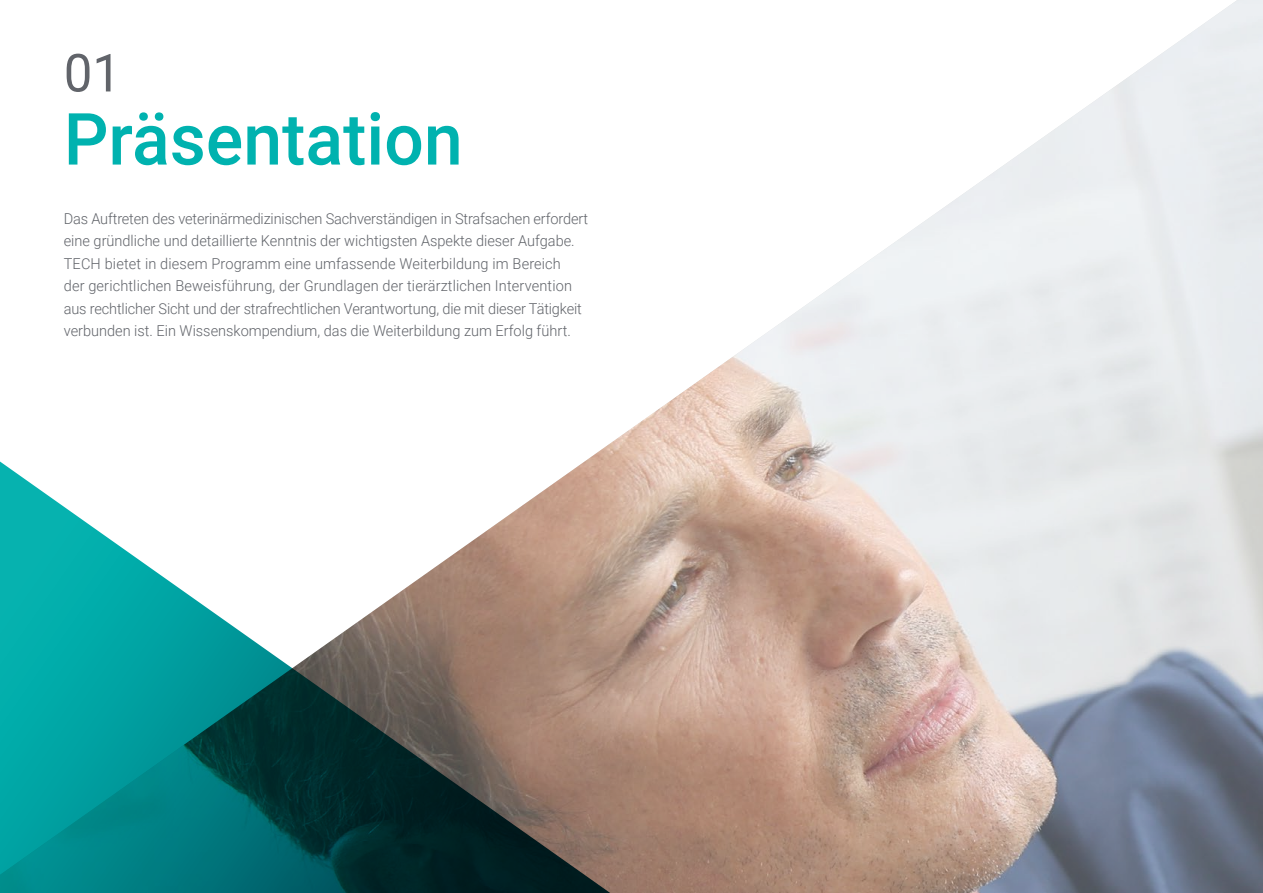
<style>
.page{position:relative;width:1263px;height:893px;background:#fff}
.page>*{position:absolute;margin:0;border:0;box-sizing:border-box;transform-origin:0 0}
.t1{font:500 72px "Roboto";color:#00b2af}
.t2{font:52.5px "Roboto";color:#61646a}
.t3{font:300 15px/22.5px "Roboto";color:#61646a}
</style>
<div class="page">
<img style="left:607px;top:0;width:656px;height:893px">
<svg style="left:0;top:446px;width:640px;height:447px"></svg>
<h2 class="t2" style="left:64px;top:36px;width:59px">01</h2>
<h1 class="t1" style="left:64px;top:89px;width:400px">Präsentation</h1>
<p class="t3" style="left:64px;top:207px;width:526px">Das Auftreten des veterinärmedizinischen Sachverständigen in Strafsachen erfordert eine gründliche und detaillierte Kenntnis der wichtigsten Aspekte dieser Aufgabe.<br>TECH bietet in diesem Programm eine umfassende Weiterbildung im Bereich<br>der gerichtlichen Beweisführung, der Grundlagen der tierärztlichen Intervention aus rechtlicher Sicht und der strafrechtlichen Verantwortung, die mit dieser Tätigkeit verbunden ist. Ein Wissenskompendium, das die Weiterbildung zum Erfolg führt.</p>
</div>
